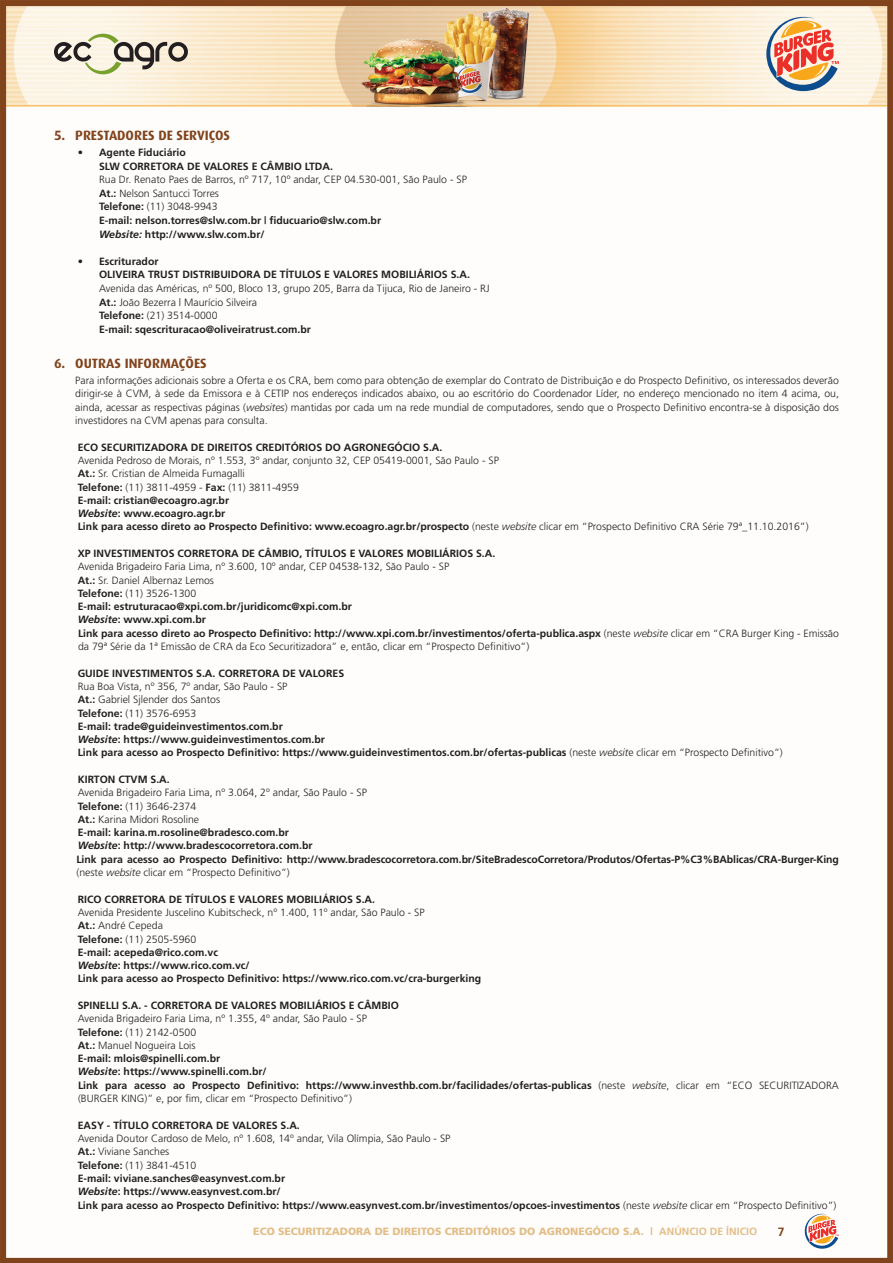
<style>
.page{position:relative;width:893px;height:1263px;background:#fff}
.page>*{position:absolute;margin:0;border:0;box-sizing:border-box;transform-origin:0 0}
.t1{font:700 13.5px "Dax";color:#81431c}
.t2{font:700 12px "Frutiger";color:#81431c}
.t3{font:300 10.5px/13.4px "Frutiger";color:#231f20}
.t4{font:700 10.5px/13.4px "Frutiger";color:#231f20}
.t5{font:900 10.5px "Frutiger";color:#e3bd86}
.s1{font-weight:700}
.s2{font-weight:700;font-style:italic}
.s3{font-style:italic}
.s4{font-weight:300}
.s5{font-weight:300;font-style:italic}
</style>
<div class="page">
<img style="left:0;top:0;width:893px;height:1263px">
<svg style="left:805px;top:1214px;width:34px;height:35px"></svg>
<svg style="left:54px;top:34px;width:134px;height:40px;background:#c8c2b0"></svg>
<svg style="left:766px;top:17px;width:73px;height:74px;background:#d9a795"></svg>
<p class="t1" style="left:54px;top:128px;width:178px">5. PRESTADORES DE SERVIÇOS</p>
<p class="t4" style="left:99px;top:145px;width:235px;text-indent:-21px">• Agente Fiduciário<br>SLW CORRETORA DE VALORES E CÂMBIO LTDA.</p>
<p class="t3" style="left:99px;top:173px;width:369px">Rua Dr. Renato Paes de Barros, nº 717, 10º andar, CEP 04.530-001, São Paulo - SP <span class="s1">At.:</span> Nelson Santucci Torres<br><span class="s1">Telefone:</span> (11) 3048-9943<br><span class="s1">E-mail: nelson.torres@slw.com.br | fiducuario@slw.com.br<br></span><span class="s2">Website:</span> <span class="s1">http://www.slw.com.br/</span></p>
<p class="t4" style="left:99px;top:254px;width:372px;text-indent:-21px">• Escriturador<br>OLIVEIRA TRUST DISTRIBUIDORA DE TÍTULOS E VALORES MOBILIÁRIOS S.A.</p>
<p class="t3" style="left:99px;top:281px;width:392px">Avenida das Américas, nº 500, Bloco 13, grupo 205, Barra da Tijuca, Rio de Janeiro - RJ <span class="s1">At.:</span> João Bezerra | Maurício Silveira<br><span class="s1">Telefone:</span> (21) 3514-0000<br><span class="s1">E-mail: sqescrituracao@oliveiratrust.com.br</span></p>
<p class="t1" style="left:54px;top:356px;width:154px">6. OUTRAS INFORMAÇÕES</p>
<p class="t3" style="left:75px;top:374px;width:765px;text-align:justify">Para informações adicionais sobre a Oferta e os CRA, bem como para obtenção de exemplar do Contrato de Distribuição e do Prospecto Definitivo, os interessados deverão dirigir-se à CVM, à sede da Emissora e à CETIP nos endereços indicados abaixo, ou ao escritório do Coordenador Líder, no endereço mencionado no item 4 acima, ou, ainda, acessar as respectivas páginas (<span class="s3">websites</span>) mantidas por cada um na rede mundial de computadores, sendo que o Prospecto Definitivo encontra-se à disposição dos investidores na CVM apenas para consulta.</p>
<p class="t4" style="left:78px;top:440px;width:366px">ECO SECURITIZADORA DE DIREITOS CREDITÓRIOS DO AGRONEGÓCIO S.A.</p>
<p class="t3" style="left:78px;top:454px;width:732px">Avenida Pedroso de Morais, nº 1.553, 3º andar, conjunto 32, CEP 05419-0001, São Paulo - SP<br><span class="s1">At.:</span> Sr. Cristian de Almeida Fumagalli<br><span class="s1">Telefone:</span> (11) 3811-4959 - <span class="s1">Fax:</span> (11) 3811-4959<br><span class="s1">E-mail: cristian@ecoagro.agr.br<br></span><span class="s2">Website</span><span class="s1">: www.ecoagro.agr.br<br>Link para acesso direto ao Prospecto Definitivo: www.ecoagro.agr.br/prospecto</span> (neste <span class="s3">website</span> clicar em “Prospecto Definitivo CRA Série 79ª_11.10.2016”)</p>
<p class="t4" style="left:78px;top:546px;width:419px">XP INVESTIMENTOS CORRETORA DE CÂMBIO, TÍTULOS E VALORES MOBILIÁRIOS S.A.</p>
<p class="t3" style="left:78px;top:560px;width:763px">Avenida Brigadeiro Faria Lima, nº 3.600, 10º andar, CEP 04538-132, São Paulo - SP<br><span class="s1">At.:</span> Sr. Daniel Albernaz Lemos<br><span class="s1">Telefone:</span> (11) 3526-1300<br><span class="s1">E-mail: estruturacao@xpi.com.br/juridicomc@xpi.com.br<br></span><span class="s2">Website</span><span class="s1">: www.xpi.com.br<br>Link para acesso direto ao Prospecto Definitivo: http://www.xpi.com.br/investimentos/oferta-publica.aspx</span> (neste <span class="s3">website</span> clicar em “CRA Burger King - Emissão da 79ª Série da 1ª Emissão de CRA da Eco Securitizadora” e, então, clicar em “Prospecto Definitivo”)</p>
<p class="t4" style="left:78px;top:666px;width:268px">GUIDE INVESTIMENTOS S.A. CORRETORA DE VALORES</p>
<p class="t4" style="left:78px;top:679px;width:706px"><span class="s4">Rua Boa Vista, nº 356, 7º andar, São Paulo - SP<br></span>At.: <span class="s4">Gabriel Sjlender dos Santos<br></span>Telefone: <span class="s4">(11) 3576-6953<br></span>E-mail: trade@guideinvestimentos.com.br<br><span class="s3">Website</span>: https://www.guideinvestimentos.com.br<br>Link para acesso ao Prospecto Definitivo: https://www.guideinvestimentos.com.br/ofertas-publicas <span class="s4">(neste</span> <span class="s5">websit</span><span class="s4">e clicar em “Prospecto Definitivo”)</span></p>
<p class="t4" style="left:78px;top:772px;width:94px">KIRTON CTVM S.A.</p>
<p class="t4" style="left:77px;top:786px;width:764px"><span class="s4">Avenida Brigadeiro Faria Lima, nº 3.064, 2º andar, São Paulo - SP<br></span>Telefone: <span class="s4">(11) 3646-2374<br></span>At.: <span class="s4">Karina Midori Rosoline<br></span>E-mail: karina.m.rosoline@bradesco.com.br<br><span class="s3">Website</span>: http://www.bradescocorretora.com.br<br>Link para acesso ao Prospecto Definitivo: http://www.bradescocorretora.com.br/SiteBradescoCorretora/Produtos/Ofertas-P%C3%BAblicas/CRA-Burger-King <span class="s4">(neste</span> <span class="s5">website</span> <span class="s4">clicar em “Prospecto Definitivo”)</span></p>
<p class="t4" style="left:78px;top:892px;width:299px">RICO CORRETORA DE TÍTULOS E VALORES MOBILIÁRIOS S.A.</p>
<p class="t4" style="left:78px;top:905px;width:405px"><span class="s4">Avenida Presidente Juscelino Kubitscheck, nº 1.400, 11º andar, São Paulo - SP<br></span>At.: <span class="s4">André Cepeda<br></span>Telefone: <span class="s4">(11) 2505-5960<br></span>E-mail: acepeda@rico.com.vc<br><span class="s3">Website</span>: https://www.rico.com.vc/<br>Link para acesso ao Prospecto Definitivo: https://www.rico.com.vc/cra-burgerking</p>
<p class="t4" style="left:78px;top:998px;width:323px">SPINELLI S.A. - CORRETORA DE VALORES MOBILIÁRIOS E CÂMBIO</p>
<p class="t3" style="left:78px;top:1012px;width:763px">Avenida Brigadeiro Faria Lima, nº 1.355, 4º andar, São Paulo - SP<br><span class="s1">Telefone:</span> (11) 2142-0500<br><span class="s1">At.:</span> Manuel Nogueira Lois<br><span class="s1">E-mail: mlois@spinelli.com.br<br></span><span class="s2">Website</span><span class="s1">: https://www.spinelli.com.br/<br>Link para acesso ao Prospecto Definitivo: https://www.investhb.com.br/facilidades/ofertas-publicas</span> (neste <span class="s3">website</span>, clicar em “ECO SECURITIZADORA (BURGER KING)” e, por fim, clicar em “Prospecto Definitivo”)</p>
<p class="t4" style="left:78px;top:1118px;width:224px">EASY - TÍTULO CORRETORA DE VALORES S.A.</p>
<p class="t4" style="left:78px;top:1131px;width:760px"><span class="s4">Avenida Doutor Cardoso de Melo, nº 1.608, 14º andar, Vila Olímpia, São Paulo - SP<br></span>At.: <span class="s4">Viviane Sanches<br></span>Telefone: <span class="s4">(11) 3841-4510<br></span>E-mail: viviane.sanches@easynvest.com.br<br><span class="s3">Website</span>: https://www.easynvest.com.br/<br>Link para acesso ao Prospecto Definitivo: https://www.easynvest.com.br/investimentos/opcoes-investimentos <span class="s4">(neste</span> <span class="s5">website</span> <span class="s4">clicar em “Prospecto Definitivo”)</span></p>
<p class="t5" style="left:253px;top:1225px;width:505px">ECO SECURITIZADORA DE DIREITOS CREDITÓRIOS DO AGRONEGÓCIO S.A. | <span class="s1">ANÚNCIO DE ÍNICIO</span></p>
<p class="t2" style="left:778px;top:1224px;width:8px">7</p>
</div>
